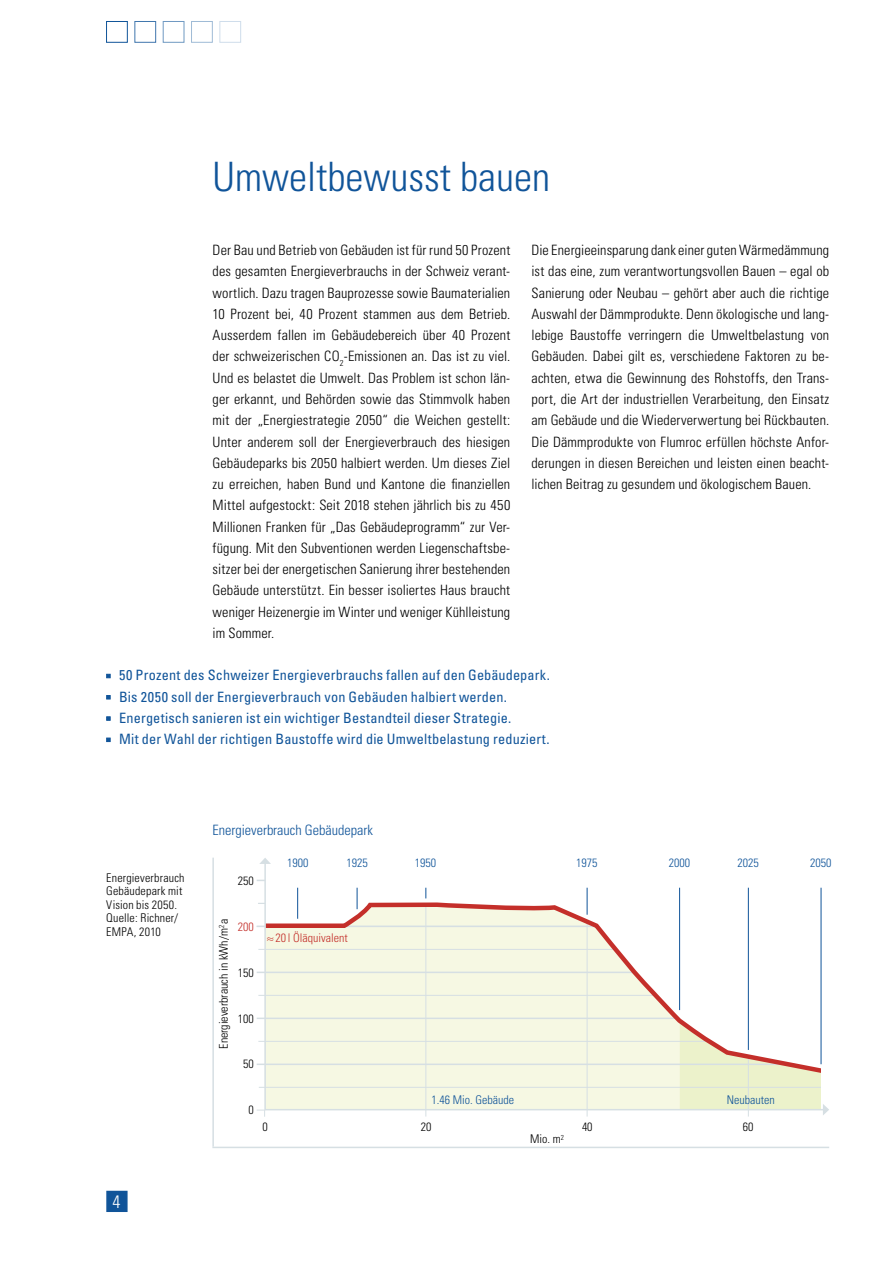
<style>
.page{position:relative;width:893px;height:1263px;background:#fff}
.page>*{position:absolute;margin:0;border:0;box-sizing:border-box;transform-origin:0 0}
.t1{font:300 condensed 40.5px "Univers";color:#105499}
.t2{font:300 condensed 18px "Univers";color:#fff}
.t3{font:300 condensed 14.25px/21.3px "Univers";letter-spacing:.005em;color:#000;text-align:justify}
.t4{font:condensed 14.25px/21.3px "Univers";letter-spacing:.01em;color:#105499}
.t5{font:300 condensed 14.25px "Univers";color:#105499}
.t6{font:300 condensed 12px/13.5px "Univers";letter-spacing:.005em;color:#000}
.t7{font:300 condensed 12px "Univers";color:#105499}
.t8{font:300 condensed 12px "Univers";color:#c42f2a}
.s1{font-family:"Helvetica Neue LT Pro"}
</style>
<div class="page">
<hr style="left:212px;top:1147px;width:617px;height:1px;background:#d6dfe3">
<hr style="left:212px;top:858px;width:2px;height:289px;background:#d6dfe3">
<hr style="left:257px;top:926px;width:339px;height:1px;background:#d6dfe3">
<hr style="left:259px;top:1087px;width:562px;height:1px;background:#d6dfe3">
<svg style="left:257px;top:1110px;width:8px;height:7px"></svg>
<hr style="left:587px;top:921px;width:1px;height:195px;background:#d6dfe3">
<hr style="left:258px;top:949px;width:359px;height:1px;background:#d6dfe3">
<hr style="left:258px;top:995px;width:396px;height:1px;background:#d6dfe3">
<hr style="left:258px;top:1041px;width:452px;height:1px;background:#d6dfe3">
<hr style="left:426px;top:904px;width:1px;height:212px;background:#d6dfe3">
<hr style="left:748px;top:1055px;width:1px;height:61px;background:#d6dfe3">
<hr style="left:257px;top:971px;width:378px;height:2px;background:#d6dfe3">
<hr style="left:257px;top:1017px;width:422px;height:2px;background:#d6dfe3">
<hr style="left:257px;top:1063px;width:538px;height:2px;background:#d6dfe3">
<svg style="left:264px;top:864px;width:558px;height:247px"></svg>
<svg style="left:259px;top:858px;width:12px;height:6px"></svg>
<svg style="left:679px;top:1019px;width:150px;height:96px"></svg>
<div style="left:106px;top:1191px;width:22px;height:21px;background:#105499;border:2px solid #105499"></div>
<div style="left:191px;top:21px;width:22px;height:22px;border:1px solid #9fbbd6"></div>
<div style="left:163px;top:21px;width:21px;height:22px;border:1px solid #6f99c2"></div>
<div style="left:135px;top:21px;width:21px;height:22px;border:1px solid #4076ad"></div>
<div style="left:106px;top:21px;width:22px;height:22px;border:1px solid #105499"></div>
<div style="left:220px;top:21px;width:21px;height:22px;border:1px solid #cfddeb"></div>
<svg style="left:106px;top:674px;width:5px;height:4px"></svg>
<svg style="left:106px;top:695px;width:5px;height:4px"></svg>
<svg style="left:106px;top:716px;width:5px;height:5px"></svg>
<svg style="left:106px;top:738px;width:5px;height:4px"></svg>
<h1 class="t1" style="left:213px;top:153px;width:339px">Umweltbewusst bauen</h1>
<p class="t3" style="left:213px;top:239px;width:299px">Der Bau und Betrieb von Gebäuden ist für rund 50 Prozent des gesamten Energieverbrauchs in der Schweiz verant&shy;wortlich. Dazu tragen Bauprozesse sowie Baumaterialien 10 Prozent bei, 40 Prozent stammen aus dem Betrieb.<br>Ausserdem fallen im Gebäudebereich über 40 Prozent der schweizerischen CO<sub>2</sub>-Emissionen an. Das ist zu viel.<br>Und es belastet die Umwelt. Das Problem ist schon län&shy;ger erkannt, und Behörden sowie das Stimmvolk haben mit der „Energiestrategie 2050“ die Weichen gestellt:<br>Unter anderem soll der Energieverbrauch des hiesigen Gebäudeparks bis 2050 halbiert werden. Um dieses Ziel zu erreichen, haben Bund und Kantone die finanziellen Mittel aufgestockt: Seit 2018 stehen jährlich bis zu 450<br>Millionen Franken für „Das Gebäudeprogramm“ zur Ver&shy;fügung. Mit den Subventionen werden Liegenschaftsbe&shy;sitzer bei der energetischen Sanierung ihrer bestehenden Gebäude unterstützt. Ein besser isoliertes Haus braucht weniger Heizenergie im Winter und weniger Kühlleistung im Sommer.</p>
<p class="t3" style="left:532px;top:239px;width:299px">Die Energieeinsparung dank einer guten Wärmedämmung ist das eine, zum verantwortungsvollen Bauen – egal ob Sanierung oder Neubau – gehört aber auch die richtige Auswahl der Dämmprodukte. Denn ökologische und lang&shy;lebige Baustoffe verringern die Umweltbelastung von Gebäuden. Dabei gilt es, verschiedene Faktoren zu be&shy;achten, etwa die Gewinnung des Rohstoffs, den Trans&shy;port, die Art der industriellen Verarbeitung, den Einsatz am Gebäude und die Wiederverwertung bei Rückbauten.<br>Die Dämmprodukte von Flumroc erfüllen höchste Anfor&shy;derungen in diesen Bereichen und leisten einen beacht&shy;lichen Beitrag zu gesundem und ökologischem Bauen.</p>
<p class="t4" style="left:119px;top:664px;width:432px">50 Prozent des Schweizer Energieverbrauchs fallen auf den Gebäudepark.<br>Bis 2050 soll der Energieverbrauch von Gebäuden halbiert werden.<br>Energetisch sanieren ist ein wichtiger Bestandteil dieser Strategie.<br>Mit der Wahl der richtigen Baustoffe wird die Umweltbelastung reduziert.</p>
<p class="t5" style="left:212px;top:822px;width:162px">Energieverbrauch Gebäudepark</p>
<p class="t6" style="left:106px;top:870px;width:80px">Energieverbrauch<br>Gebäudepark mit<br>Vision bis 2050.<br>Quelle: Richner/<br>EMPA, 2010</p>
<p class="t2" style="left:112px;top:1191px;width:9px">4</p>
<p class="t6" style="left:238px;top:874px;width:17px">250</p>
<p class="t7" style="left:287px;top:855px;width:23px">1900</p>
<p class="t7" style="left:347px;top:855px;width:23px">1925</p>
<p class="t7" style="left:415px;top:855px;width:23px">1950</p>
<p class="t7" style="left:576px;top:855px;width:23px">1975</p>
<p class="t7" style="left:669px;top:855px;width:23px">2000</p>
<p class="t7" style="left:737px;top:855px;width:23px">2025</p>
<p class="t7" style="left:810px;top:855px;width:23px">2050</p>
<p class="t6" style="left:217px;top:1049px;width:132px;rotate:-90deg">Energieverbrauch in kWh/m<sup>2</sup> a</p>
<p class="t8" style="left:238px;top:919px;width:17px">200</p>
<p class="t6" style="left:238px;top:966px;width:17px">150</p>
<p class="t6" style="left:238px;top:1012px;width:17px">100</p>
<p class="t6" style="left:243px;top:1057px;width:12px">50</p>
<p class="t8" style="left:267px;top:930px;width:82px"><span class="s1">≈</span>20 l Öläquivalent</p>
<p class="t6" style="left:249px;top:1103px;width:7px">0</p>
<p class="t7" style="left:431px;top:1093px;width:84px">1.46 Mio. Gebäude</p>
<p class="t7" style="left:727px;top:1093px;width:49px">Neubauten</p>
<p class="t6" style="left:263px;top:1119px;width:7px">0</p>
<p class="t6" style="left:421px;top:1119px;width:12px">20</p>
<p class="t6" style="left:530px;top:1132px;width:35px">Mio. m<sup>2</sup></p>
<p class="t6" style="left:582px;top:1119px;width:12px">40</p>
<p class="t6" style="left:743px;top:1119px;width:12px">60</p>
</div>
